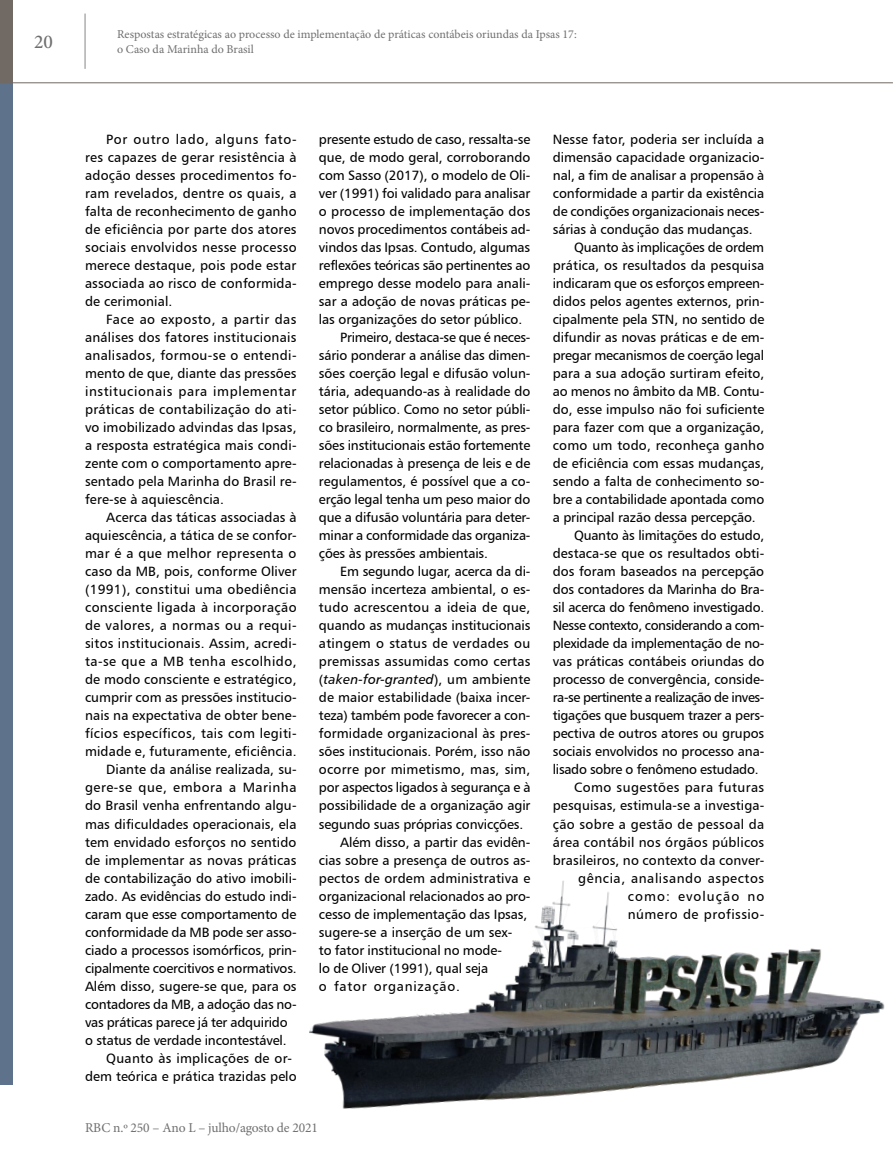
<style>
.page{position:relative;width:893px;height:1170px;background:#fff}
.page>*{position:absolute;margin:0;border:0;box-sizing:border-box;transform-origin:0 0}
.t1{font:500 19.5px "Minion Pro";color:#706f6f}
.ARTIGO_texto{font:13.5px/18px "Humanist 777 BT Roman B";color:#000;text-align:justify}
.ARTIGO_texto-2{font:13.5px/18px "Humanist 777 BT Roman B";letter-spacing:.02em;color:#000;text-align:right}
.t2{font:13.5px "Minion Pro";letter-spacing:-.01em;color:#706f6f}
.t3{font:12px/15px "Minion Pro";color:#706f6f}
.s1{font-family:"Humanist 777 BT Italic B"}
</style>
<div class="page">
<div style="left:0;top:82px;width:13px;height:1002px;background:#5e728b"></div>
<div style="left:0;top:0;width:13px;height:82px;background:#716a64"></div>
<hr style="left:85px;top:14px;width:1px;height:55px;background:#878787">
<hr style="left:0;top:82px;width:893px;height:1px;background:#716a64">
<img style="left:309px;top:880px;width:576px;height:229px">
<h1 class="t1" style="left:34px;top:29px;width:20px">20</h1>
<p class="t3" style="left:117px;top:27px;width:461px">Respostas estratégicas ao processo de implementação de práticas contábeis oriundas da Ipsas 17: o Caso da Marinha do Brasil</p>
<p class="ARTIGO_texto" style="left:85px;top:130px;width:213px;text-indent:21px">Por outro lado, alguns fato&shy;res capazes de gerar resistência à adoção desses procedimentos fo&shy;ram revelados, dentre os quais, a falta de reconhecimento de ganho de eficiência por parte dos atores sociais envolvidos nesse processo merece destaque, pois pode estar associada ao risco de conformida&shy;de cerimonial.</p>
<p class="ARTIGO_texto" style="left:85px;top:310px;width:213px;text-indent:21px">Face ao exposto, a partir das análises dos fatores institucionais analisados, formou-se o entendi&shy;mento de que, diante das pressões institucionais para implementar práticas de contabilização do ati&shy;vo imobilizado advindas das Ipsas, a resposta estratégica mais condi&shy;zente com o comportamento apre&shy;sentado pela Marinha do Brasil re&shy;fere-se à aquiescência.</p>
<p class="ARTIGO_texto" style="left:85px;top:508px;width:213px;text-indent:21px">Acerca das táticas associadas à aquiescência, a tática de se confor&shy;mar é a que melhor representa o caso da MB, pois, conforme Oliver (1991), constitui uma obediência consciente ligada à incorporação de valores, a normas ou a requi&shy;sitos institucionais. Assim, acredi&shy;ta-se que a MB tenha escolhido, de modo consciente e estratégico, cumprir com as pressões institucio&shy;nais na expectativa de obter bene&shy;fícios específicos, tais com legiti&shy;midade e, futuramente, eficiência.</p>
<p class="ARTIGO_texto" style="left:85px;top:760px;width:213px;text-align:left;text-indent:21px">Diante da análise realizada, su&shy;gere-se que, embora a Marinha do Brasil venha enfrentando algu&shy;mas dificuldades operacionais, ela tem envidado esforços no sentido de implementar as novas práticas de contabilização do ativo imobili&shy;zado. As evidências do estudo indi&shy;caram que esse comportamento de conformidade da MB pode ser asso&shy;ciado a processos isomórficos, prin&shy;cipalmente coercitivos e normativos.<br>Além disso, sugere-se que, para os contadores da MB, a adoção das no&shy;vas práticas parece já ter adquirido o status de verdade incontestável.</p>
<p class="ARTIGO_texto" style="left:85px;top:1048px;width:213px;text-indent:21px">Quanto às implicações de or&shy;dem teórica e prática trazidas pelo</p>
<p class="ARTIGO_texto" style="left:319px;top:130px;width:213px">presente estudo de caso, ressalta-se que, de modo geral, corroborando com Sasso (2017), o modelo de Oli&shy;ver (1991) foi validado para analisar o processo de implementação dos novos procedimentos contábeis ad&shy;vindos das Ipsas. Contudo, algumas reflexões teóricas são pertinentes ao emprego desse modelo para anali&shy;sar a adoção de novas práticas pe&shy;las organizações do setor público.</p>
<p class="ARTIGO_texto" style="left:319px;top:328px;width:213px;text-indent:21px">Primeiro, destaca-se que é neces&shy;sário ponderar a análise das dimen&shy;sões coerção legal e difusão volun&shy;tária, adequando-as à realidade do setor público. Como no setor públi&shy;co brasileiro, normalmente, as pres&shy;sões institucionais estão fortemente relacionadas à presença de leis e de regulamentos, é possível que a co&shy;erção legal tenha um peso maior do que a difusão voluntária para deter&shy;minar a conformidade das organiza&shy;ções às pressões ambientais.</p>
<p class="ARTIGO_texto" style="left:319px;top:562px;width:213px;text-indent:21px">Em segundo lugar, acerca da di&shy;mensão incerteza ambiental, o es&shy;tudo acrescentou a ideia de que, quando as mudanças institucionais atingem o status de verdades ou premissas assumidas como certas (<span class="s1">taken-for-granted</span>), um ambiente de maior estabilidade (baixa incer&shy;teza) também pode favorecer a con&shy;formidade organizacional às pres&shy;sões institucionais. Porém, isso não ocorre por mimetismo, mas, sim, por aspectos ligados à segurança e à possibilidade de a organização agir segundo suas próprias convicções.</p>
<p class="ARTIGO_texto" style="left:319px;top:832px;width:213px;text-align:left;text-indent:21px">Além disso, a partir das evidên&shy;cias sobre a presença de outros as&shy;pectos de ordem administrativa e organizacional relacionados ao pro&shy;cesso de implementação das Ipsas, sugere-se a inserção de um sex-<br>to fator institucional no mode-<br>lo de Oliver (1991), qual seja<br>o fator organização.</p>
<p class="t2" style="left:85px;top:1118px;width:234px">RBC n.º 250 – Ano L – julho/agosto de 2021</p>
<p class="ARTIGO_texto" style="left:553px;top:130px;width:213px">Nesse fator, poderia ser incluída a dimensão capacidade organizacio&shy;nal, a fim de analisar a propensão à conformidade a partir da existência de condições organizacionais neces&shy;sárias à condução das mudanças.</p>
<p class="ARTIGO_texto" style="left:553px;top:238px;width:213px;text-indent:21px">Quanto às implicações de ordem prática, os resultados da pesquisa indicaram que os esforços empreen&shy;didos pelos agentes externos, prin&shy;cipalmente pela STN, no sentido de difundir as novas práticas e de em&shy;pregar mecanismos de coerção legal para a sua adoção surtiram efeito, ao menos no âmbito da MB. Contu&shy;do, esse impulso não foi suficiente para fazer com que a organização, como um todo, reconheça ganho de eficiência com essas mudanças, sendo a falta de conhecimento so&shy;bre a contabilidade apontada como a principal razão dessa percepção.</p>
<p class="ARTIGO_texto" style="left:553px;top:526px;width:213px;text-indent:21px">Quanto às limitações do estudo, destaca-se que os resultados obti&shy;dos foram baseados na percepção dos contadores da Marinha do Bra&shy;sil acerca do fenômeno investigado.<br>Nesse contexto, considerando a com&shy;plexidade da implementação de no&shy;vas práticas contábeis oriundas do processo de convergência, conside&shy;ra-se pertinente a realização de inves&shy;tigações que busquem trazer a pers&shy;pectiva de outros atores ou grupos sociais envolvidos no processo ana&shy;lisado sobre o fenômeno estudado.</p>
<p class="ARTIGO_texto-2" style="left:553px;top:778px;width:213px">Como sugestões para futuras pesquisas, estimula-se a investiga&shy;ção sobre a gestão de pessoal da área contábil nos órgãos públicos brasileiros, no contexto da conver&shy;gência, analisando aspectos como: evolução no<br>número de profissio-</p>
</div>
